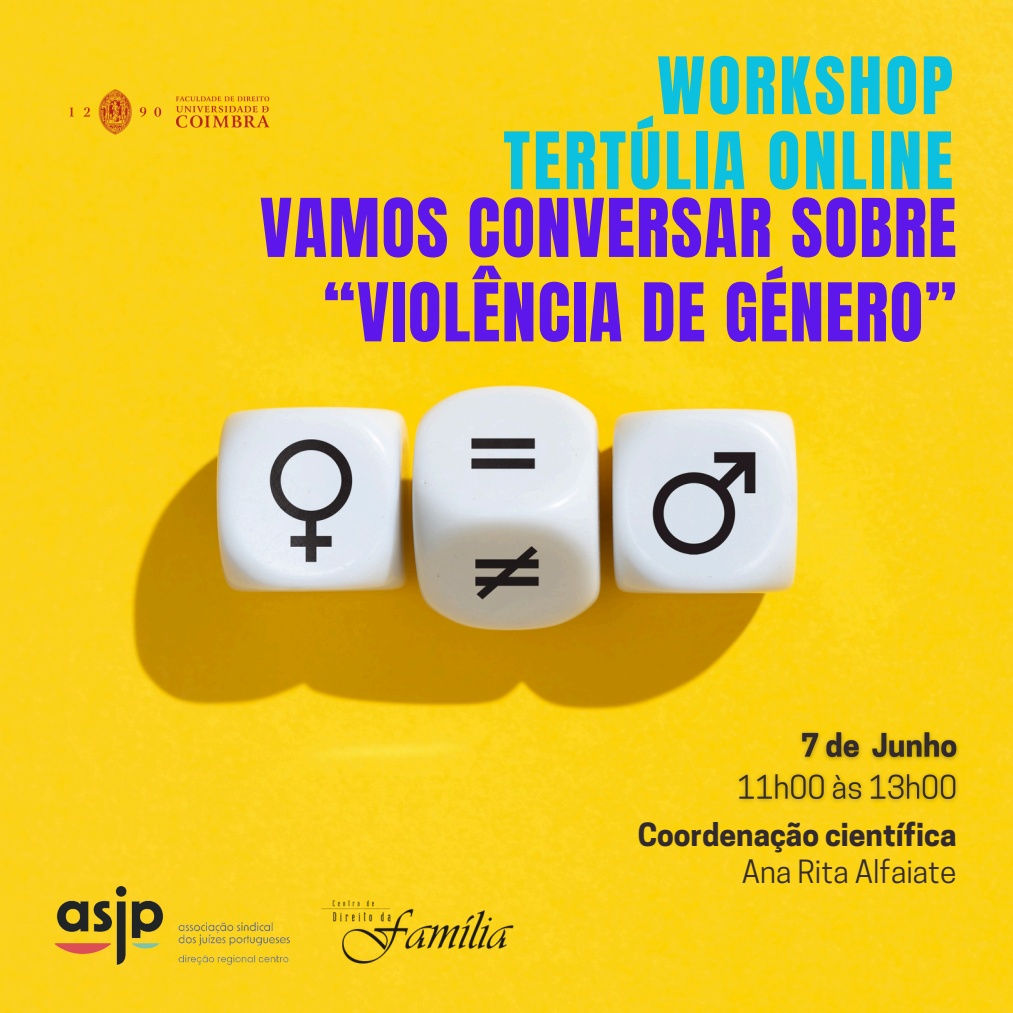
<style>
.page{position:relative;width:1013px;height:1013px;background:#fff}
.page>*{position:absolute;margin:0;border:0;box-sizing:border-box;transform-origin:0 0}
.t1{font:68.75px/84.4px "Anton";letter-spacing:.025em;color:#5e17eb;text-align:right}
.t2{font:67.25px/75px "Anton";letter-spacing:.05em;color:#0cc0df;text-align:right}
.t3{font:700 30px "Cooper Hewitt";color:#322a2f}
.t4{font:30px "Cooper Hewitt";color:#322a2f}
</style>
<div class="page">
<img style="left:0;top:0;width:1012px;height:1012px">
<img style="left:270px;top:893px;width:251px;height:74px">
<img style="left:50px;top:69px;width:240px;height:86px">
<img style="left:730px;top:725px;width:234px;height:83px">
<img style="left:55px;top:886px;width:235px;height:78px">
<p class="t2" style="left:503px;top:49px;width:451px">WORKSHOP<br>TERTÚLIA ONLINE</p>
<p class="t1" style="left:260px;top:187px;width:698px">VAMOS CONVERSAR SOBRE “VIOLÊNCIA DE GÉNERO”</p>
<h1 class="t3" style="left:637px;top:823px;width:320px">Coordenação científica</h1>
<p class="t4" style="left:741px;top:860px;width:216px">Ana Rita Alfaiate</p>
</div>
